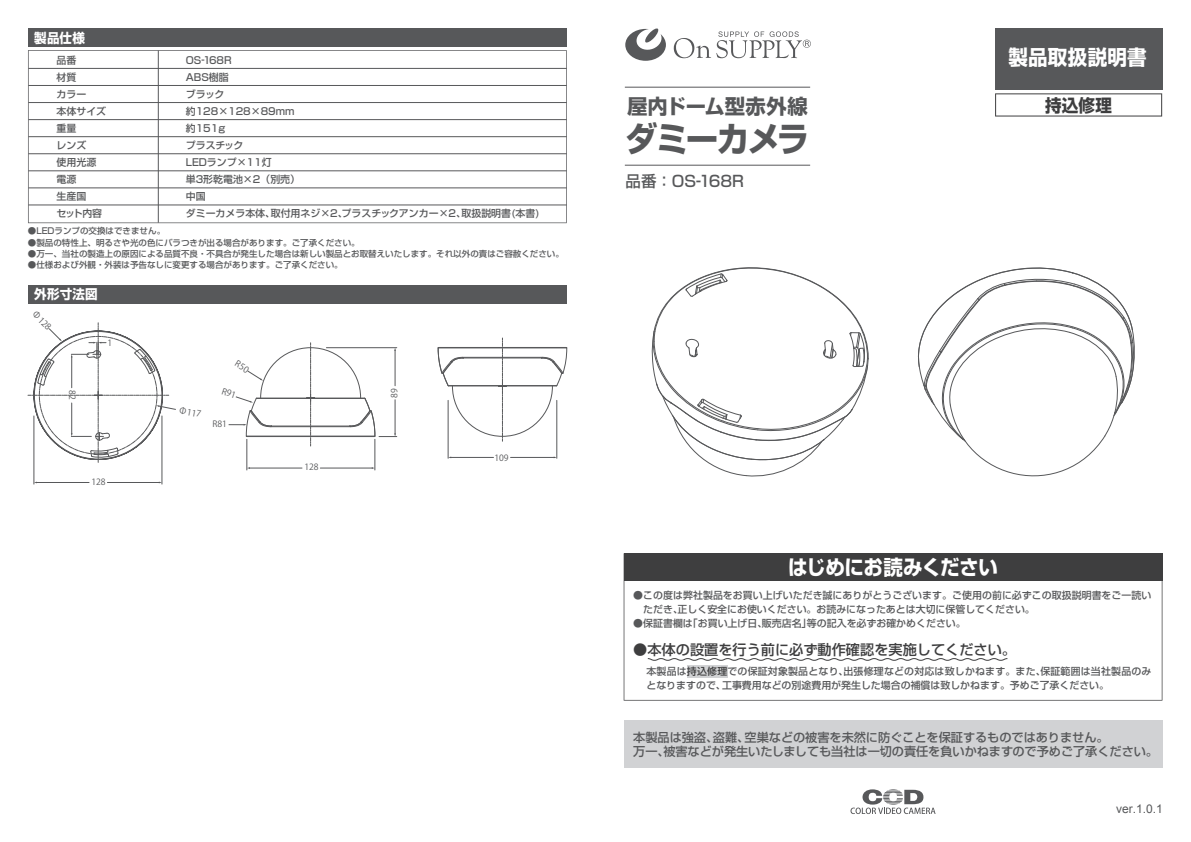
<style>
.page{position:relative;width:1191px;height:842px;background:#fff}
.page>*{position:absolute;margin:0;border:0;box-sizing:border-box;transform-origin:0 0}
.t1{font:700 34.4px "Shin Go Pro";letter-spacing:-.06em;color:#57585a;scale:.95 1}
.t2{font:700 20.5px "Shin Go Pro";letter-spacing:-.025em;color:#fff;scale:.95 1}
.t3{font:700 20.5px "Shin Go Pro";letter-spacing:.015em;color:#fff;scale:.95 1}
.t4{font:700 20.3px "Shin Go Pro";letter-spacing:.005em;color:#57585a}
.t5{font:700 17.4px "Shin Go Pro";color:#3e3e3f;scale:.95 1}
.t6{font:500 15.5px "Shin Go Pro";letter-spacing:-.005em;color:#57585a}
.t7{font:500 14.2px "Shin Go Pro";color:#3e3e3f}
.t8{font:700 13.2px "Shin Go Pro";letter-spacing:.015em;color:#fff;scale:.95 1}
.t9{font:500 12.2px/14.2px "Shin Go Pro";letter-spacing:-.005em;color:#57585a}
.t10{font:12px "Arial";color:#57585a}
.t11{font:500 9.9px/17px "Shin Go Pro";color:#57585a}
.t12{font:500 9.9px/14.2px "Shin Go Pro";letter-spacing:.02em;color:#57585a}
.t13{font:8.6px "Koz Go Pr 6 N";color:#57585a}
.t14{font:500 8.5px "Shin Go Pro";color:#57585a}
.s1{color:#3e3e3f}
</style>
<div class="page">
<div style="left:995px;top:28px;width:167px;height:62px;background:#57585a"></div>
<svg style="left:995px;top:93px;width:167px;height:24px"></svg>
<svg style="left:850px;top:789px;width:85px;height:25px"></svg>
<div style="left:623px;top:720px;width:539px;height:47px;background:#d1d2d4"></div>
<svg style="left:697px;top:581px;width:465px;height:120px"></svg>
<div style="left:623px;top:553px;width:539px;height:28px;background:#3e3e3f"></div>
<svg style="left:697px;top:658px;width:311px;height:3px"></svg>
<svg style="left:625px;top:28px;width:41px;height:33px"></svg>
<svg style="left:674px;top:31px;width:137px;height:27px"></svg>
<hr style="left:625px;top:87px;width:185px;height:1px;background:#57585a">
<hr style="left:625px;top:165px;width:185px;height:1px;background:#57585a">
<div style="left:28px;top:28px;width:539px;height:19px;background:#57585a"></div>
<div style="left:28px;top:285px;width:539px;height:18px;background:#57585a"></div>
<svg style="left:28px;top:50px;width:539px;height:173px"></svg>
<hr style="left:28px;top:102px;width:539px;height:1px;background:#57585a">
<hr style="left:28px;top:85px;width:539px;height:1px;background:#57585a">
<hr style="left:28px;top:68px;width:539px;height:1px;background:#57585a">
<hr style="left:28px;top:119px;width:539px;height:1px;background:#57585a">
<hr style="left:28px;top:136px;width:539px;height:1px;background:#57585a">
<hr style="left:28px;top:153px;width:539px;height:1px;background:#57585a">
<hr style="left:28px;top:170px;width:539px;height:1px;background:#57585a">
<hr style="left:28px;top:188px;width:539px;height:1px;background:#57585a">
<hr style="left:28px;top:205px;width:539px;height:1px;background:#57585a">
<hr style="left:158px;top:50px;width:1px;height:173px;background:#57585a">
<svg style="left:28px;top:323px;width:148px;height:139px"></svg>
<hr style="left:247px;top:439px;width:1px;height:31px;background:#57585a">
<hr style="left:375px;top:439px;width:1px;height:31px;background:#57585a">
<hr style="left:249px;top:468px;width:53px;height:1px;background:#57585a">
<hr style="left:320px;top:468px;width:52px;height:1px;background:#57585a">
<svg style="left:438px;top:338px;width:129px;height:103px"></svg>
<hr style="left:556px;top:400px;width:1px;height:58px;background:#57585a">
<hr style="left:448px;top:400px;width:1px;height:58px;background:#57585a">
<hr style="left:510px;top:457px;width:44px;height:1px;background:#57585a">
<hr style="left:450px;top:457px;width:43px;height:1px;background:#57585a">
<hr style="left:34px;top:416px;width:1px;height:68px;background:#57585a">
<hr style="left:162px;top:416px;width:1px;height:68px;background:#57585a">
<hr style="left:36px;top:482px;width:53px;height:1px;background:#57585a">
<hr style="left:107px;top:482px;width:52px;height:1px;background:#57585a">
<svg style="left:917px;top:267px;width:218px;height:210px"></svg>
<svg style="left:623px;top:553px;width:74px;height:215px"></svg>
<svg style="left:651px;top:267px;width:218px;height:210px"></svg>
<svg style="left:228px;top:343px;width:169px;height:103px"></svg>
<h3 class="t8" style="left:34px;top:27px;width:55px">製品仕様</h3>
<p class="t11" style="left:57px;top:51px;width:51px">品番<br>材質<br>カラー<br>本体サイズ重量<br>レンズ<br>使用光源電源<br>生産国<br>セット内容</p>
<p class="t11" style="left:186px;top:51px;width:355px">OS-168R<br>ABS樹脂<br>ブラック<br>約128×128×89mm<br>約151g<br>プラスチック<br>LEDランプ×11灯<br>単3形乾電池×2（別売）<br>中国<br>ダミーカメラ本体、取付用ネジ×2、プラスチックアンカー×2、取扱説明書(本書)</p>
<p class="t14" style="left:28px;top:224px;width:139px">●LEDランプの交換はできません。</p>
<p class="t14" style="left:28px;top:235px;width:333px">●製品の特性上、明るさや光の色にバラつきが出る場合があります。ご了承ください。</p>
<p class="t14" style="left:28px;top:247px;width:537px">●万一、当社の製造上の原因による品質不良・不具合が発生した場合は新しい製品とお取替えいたします。それ以外の責はご容赦ください。</p>
<p class="t14" style="left:28px;top:258px;width:316px">●仕様および外観・外装は予告なしに変更する場合があります。ご了承ください。</p>
<h3 class="t8" style="left:34px;top:284px;width:68px">外形寸法図</h3>
<p class="t13" style="left:37px;top:309px;width:24px;rotate:45deg">Φ128</p>
<p class="t13" style="left:77px;top:390px;width:11px;rotate:90deg">82</p>
<p class="t13" style="left:108px;top:337px;width:6px">1</p>
<p class="t13" style="left:91px;top:477px;width:16px">128</p>
<p class="t13" style="left:180px;top:405px;width:24px;rotate:11deg">Φ117</p>
<p class="t13" style="left:213px;top:419px;width:16px">R81</p>
<p class="t13" style="left:304px;top:462px;width:16px">128</p>
<p class="t13" style="left:389px;top:397px;width:11px;rotate:-90deg">89</p>
<p class="t13" style="left:494px;top:452px;width:16px">109</p>
<h3 class="t4" style="left:627px;top:91px;width:182px">屋内ドーム型赤外線</h3>
<h1 class="t1" style="left:625px;top:112px;width:196px">ダミーカメラ</h1>
<h3 class="t6" style="left:625px;top:169px;width:120px">品番：OS-168R</h3>
<h2 class="t3" style="left:1008px;top:41px;width:147px">製品取扱説明書</h2>
<h3 class="t5" style="left:1045px;top:92px;width:72px">持込修理</h3>
<h2 class="t2" style="left:788px;top:550px;width:222px">はじめにお読みください</h2>
<p class="t11" style="left:643px;top:587px;width:510px;line-height:14.2px;text-indent:-10px">●この度は弊社製品をお買い上げいただき誠にありがとうございます。ご使用の前に必ずこの取扱説明書をご一読いただき、正しく安全にお使いください。お読みになったあとは大切に保管してください。</p>
<p class="t11" style="left:633px;top:614px;width:334px">●保証書欄は「お買い上げ日、販売店名」等の記入を必ずお確かめください。</p>
<p class="t12" style="left:646px;top:663px;width:506px">本製品は<span class="s1">持込修理</span>での保証対象製品となり、出張修理などの対応は致しかねます。また、保証範囲は当社製品のみとなりますので、工事費用などの別途費用が発生した場合の補償は致しかねます。予めご了承ください。</p>
<h3 class="t7" style="left:633px;top:638px;width:384px">●本体の設置を行う前に必ず動作確認を実施してください。</h3>
<p class="t9" style="left:633px;top:728px;width:526px">本製品は強盗、盗難、空巣などの被害を未然に防ぐことを保証するものではありません。<br>万一、被害などが発生いたしましても当社は一切の責任を負いかねますので予めご了承ください。</p>
<p class="t10" style="left:1116px;top:801px;width:48px">ver.1.0.1</p>
</div>
